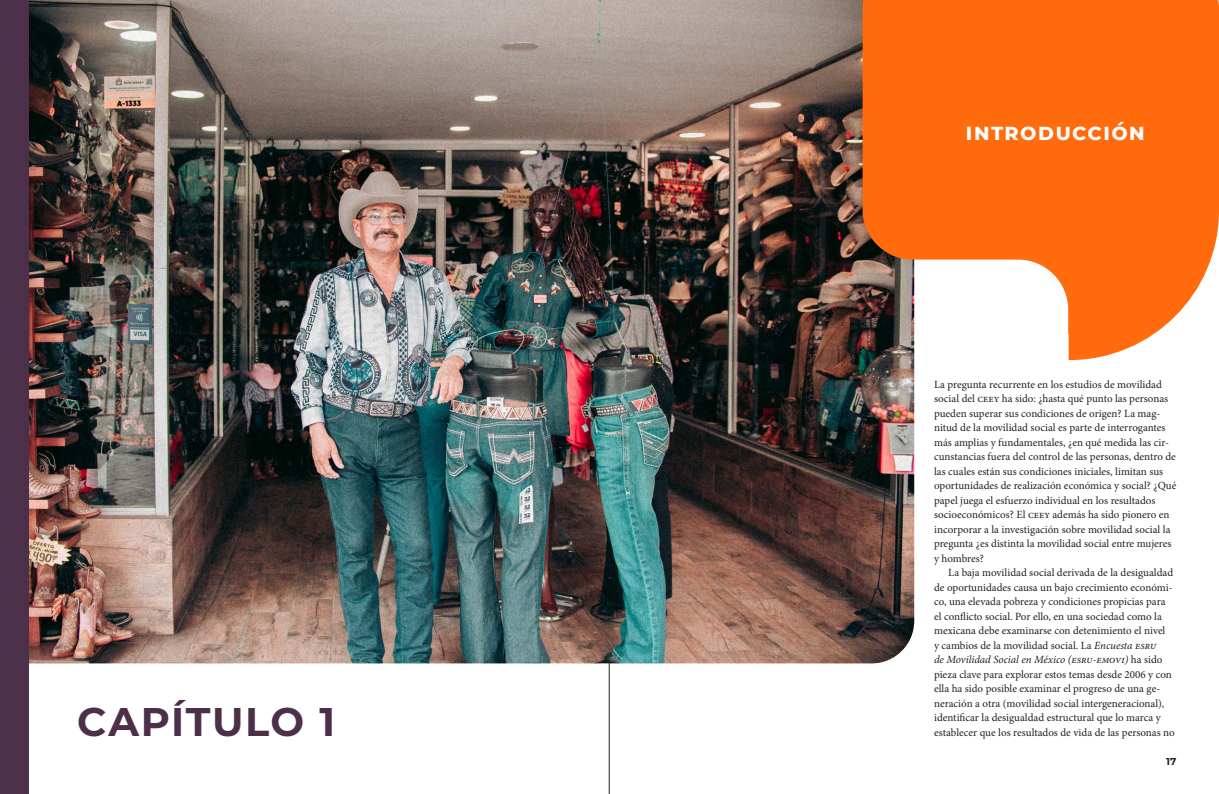
<style>
.page{position:relative;width:1219px;height:794px;background:#fff}
.page>*{position:absolute;margin:0;border:0;box-sizing:border-box;transform-origin:0 0}
.Frases_destacadas{font:700 40px "Montserrat";letter-spacing:.045em;color:#4c2f48}
.Título_de_capítulo{font:700 23px "Montserrat";color:#fff}
.Texto_entrada{font:11px/14.5px "Minion Pro";letter-spacing:-.005em;color:#231f20}
.Texto{font:11px/14.5px "Minion Pro";color:#231f20}
.t1{font:700 10px "Montserrat";color:#231f20}
.s1{font-style:italic}
</style>
<div class="page">
<hr style="left:609px;top:0;width:1px;height:794px;background:#231f20">
<img style="left:28px;top:0;width:886px;height:663px">
<svg style="left:863px;top:0;width:356px;height:360px;fill:#ff6b0d"></svg>
<div style="left:0;top:0;width:28px;height:793px;background:#4c2f48"></div>
<p class="Frases_destacadas" style="left:77px;top:693px;width:259px">CAPÍTULO 1</p>
<p class="Título_de_capítulo" style="left:965px;top:115px;width:71px">Introducci</p>
<p class="Título_de_capítulo" style="left:1111px;top:115px;width:32px">ón</p>
<p class="Texto_entrada" style="left:934px;top:377px;width:244px">La pregunta recurrente en los estudios de movilidad social del ceey ha sido: ¿hasta qué punto las personas pueden superar sus condiciones de origen? La mag&shy;nitud de la movilidad social es parte de interrogantes más amplias y fundamentales, ¿en qué medida las cir&shy;cunstancias fuera del control de las personas, dentro de las cuales están sus condiciones iniciales, limitan sus oportunidades de realización económica y social? ¿Qué papel juega el esfuerzo individual en los resultados socioeconómicos? El ceey además ha sido pionero en incorporar a la investigación sobre movilidad social la pregunta ¿es distinta la movilidad social entre mujeres y hombres?</p>
<p class="Texto" style="left:934px;top:566px;width:242px;text-indent:14px">La baja movilidad social derivada de la desigualdad de oportunidades causa un bajo crecimiento económi&shy;co, una elevada pobreza y condiciones propicias para el conflicto social. Por ello, en una sociedad como la mexicana debe examinarse con detenimiento el nivel<br>y cambios de la movilidad social. La <span class="s1">Encuesta esru<br>de Movilidad Social en México (esru-emovi)</span> ha sido pieza clave para explorar estos temas desde 2006 y con ella ha sido posible examinar el progreso de una ge&shy;neración a otra (movilidad social intergeneracional), identificar la desigualdad estructural que lo marca y establecer que los resultados de vida de las personas no</p>
<p class="t1" style="left:1166px;top:754px;width:12px">17</p>
</div>
